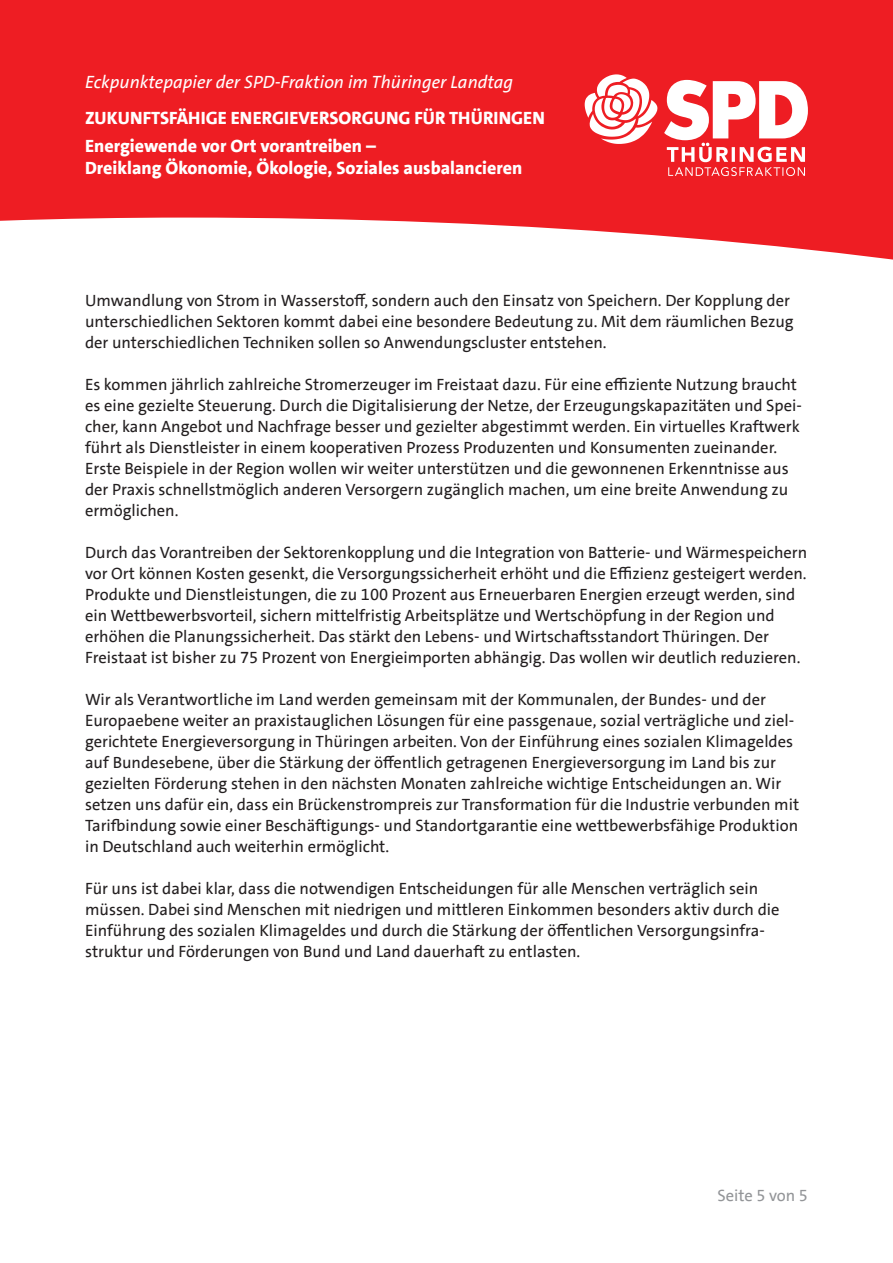
<style>
.page{position:relative;width:893px;height:1263px;background:#fff}
.page>*{position:absolute;margin:0;border:0;box-sizing:border-box;transform-origin:0 0}
.t1{font:800 18px/28.5px "SPD The Sans";color:#fff}
.t2{font:italic 18px "SPD The Sans";color:#fff}
.Fließtext{font:16.5px/21px "SPD The Sans";color:#231f20}
.t3{font:16.5px "SPD The Sans";color:#939598}
</style>
<div class="page">
<svg style="left:0;top:0;width:893px;height:260px;background:#f03b40"></svg>
<svg style="left:585px;top:74px;width:223px;height:102px"></svg>
<p class="t2" style="left:85px;top:70px;width:430px">Eckpunktepapier der SPD-Fraktion im Thüringer Landtag</p>
<p class="t1" style="left:85px;top:104px;width:461px">ZUKUNFTSFÄHIGE ENERGIEVERSORGUNG FÜR THÜRINGEN<br>Energiewende vor Ort vorantreiben –</p>
<p class="t1" style="left:85px;top:154px;width:439px">Dreiklang Ökonomie, Ökologie, Soziales ausbalancieren</p>
<p class="Fließtext" style="left:85px;top:290px;width:710px">Umwandlung von Strom in Wasserstoff, sondern auch den Einsatz von Speichern. Der Kopplung der unterschiedlichen Sektoren kommt dabei eine besondere Bedeutung zu. Mit dem räumlichen Bezug der unterschiedlichen Techniken sollen so Anwendungscluster entstehen.</p>
<p class="Fließtext" style="left:85px;top:374px;width:718px">Es kommen jährlich zahlreiche Stromerzeuger im Freistaat dazu. Für eine effiziente Nutzung braucht es eine gezielte Steuerung. Durch die Digitalisierung der Netze, der Erzeugungskapazitäten und Spei&shy;cher, kann Angebot und Nachfrage besser und gezielter abgestimmt werden. Ein virtuelles Kraftwerk führt als Dienstleister in einem kooperativen Prozess Produzenten und Konsumenten zueinander.<br>Erste Beispiele in der Region wollen wir weiter unterstützen und die gewonnenen Erkenntnisse aus der Praxis schnellstmöglich anderen Versorgern zugänglich machen, um eine breite Anwendung zu ermöglichen.</p>
<p class="Fließtext" style="left:85px;top:542px;width:724px">Durch das Vorantreiben der Sektorenkopplung und die Integration von Batterie- und Wärmespeichern vor Ort können Kosten gesenkt, die Versorgungssicherheit erhöht und die Effizienz gesteigert werden.<br>Produkte und Dienstleistungen, die zu 100 Prozent aus Erneuerbaren Energien erzeugt werden, sind ein Wettbewerbsvorteil, sichern mittelfristig Arbeitsplätze und Wertschöpfung in der Region und erhöhen die Planungssicherheit. Das stärkt den Lebens- und Wirtschaftsstandort Thüringen. Der Freistaat ist bisher zu 75 Prozent von Energieimporten abhängig. Das wollen wir deutlich reduzieren.</p>
<p class="Fließtext" style="left:85px;top:689px;width:716px">Wir als Verantwortliche im Land werden gemeinsam mit der Kommunalen, der Bundes- und der Europaebene weiter an praxistauglichen Lösungen für eine passgenaue, sozial verträgliche und ziel&shy;gerichtete Energieversorgung in Thüringen arbeiten. Von der Einführung eines sozialen Klimageldes auf Bundesebene, über die Stärkung der öffentlich getragenen Energieversorgung im Land bis zur gezielten Förderung stehen in den nächsten Monaten zahlreiche wichtige Entscheidungen an. Wir setzen uns dafür ein, dass ein Brückenstrompreis zur Transformation für die Industrie verbunden mit Tarifbindung sowie einer Beschäftigungs- und Standortgarantie eine wettbewerbsfähige Produktion in Deutschland auch weiterhin ermöglicht.</p>
<p class="Fließtext" style="left:85px;top:878px;width:696px">Für uns ist dabei klar, dass die notwendigen Entscheidungen für alle Menschen verträglich sein müssen. Dabei sind Menschen mit niedrigen und mittleren Einkommen besonders aktiv durch die Einführung des sozialen Klimageldes und durch die Stärkung der öffentlichen Versorgungsinfra&shy;struktur und Förderungen von Bund und Land dauerhaft zu entlasten.</p>
<p class="t3" style="left:717px;top:1184px;width:92px">Seite 5 von 5</p>
</div>
